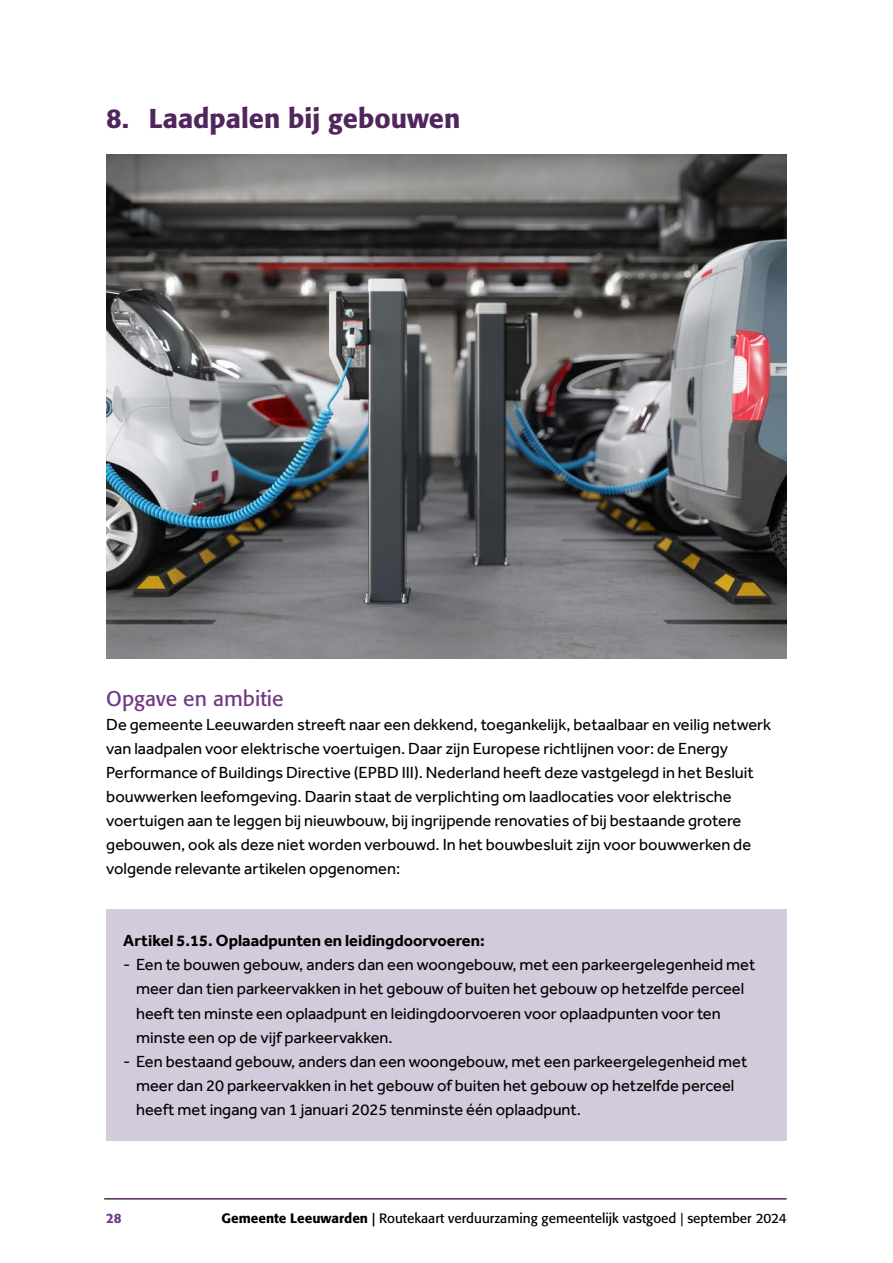
<style>
.page{position:relative;width:893px;height:1263px;background:#fff}
.page>*{position:absolute;margin:0;border:0;box-sizing:border-box;transform-origin:0 0}
.t1{font:500 27px "Formata";color:#50265c}
.t2{font:21px "Formata";color:#703983}
.t3{font:16.5px/24px "Effra";color:#000}
.t4{font:700 16.5px "Effra";color:#000}
.t5{font:13.5px "Formata";color:#000}
.t6{font:500 13.5px "Formata";color:#703983}
.s1{font-weight:500}
</style>
<div class="page">
<hr style="left:104px;top:1198px;width:683px;height:1px;background:#50265c">
<div style="left:106px;top:910px;width:681px;height:63px;background:#d3cadb"></div>
<div style="left:106px;top:934px;width:681px;height:135px;background:#d3cadb"></div>
<div style="left:106px;top:1030px;width:681px;height:111px;background:#d3cadb"></div>
<img style="left:106px;top:154px;width:681px;height:504px">
<h1 class="t1" style="left:106px;top:102px;width:356px">8. Laadpalen bij gebouwen</h1>
<p class="t2" style="left:106px;top:686px;width:179px">Opgave en ambitie</p>
<p class="t3" style="left:106px;top:713px;width:666px">De gemeente Leeuwarden streeft naar een dekkend, toegankelijk, betaalbaar en veilig netwerk van laadpalen voor elektrische voertuigen. Daar zijn Europese richtlijnen voor: de Energy Performance of Buildings Directive (EPBD III). Nederland heeft deze vastgelegd in het Besluit bouwwerken leefomgeving. Daarin staat de verplichting om laadlocaties voor elektrische voertuigen aan te leggen bij nieuwbouw, bij ingrijpende renovaties of bij bestaande grotere gebouwen, ook als deze niet worden verbouwd. In het bouwbesluit zijn voor bouwwerken de volgende relevante artikelen opgenomen:</p>
<p class="t4" style="left:123px;top:931px;width:363px">Artikel 5.15. Oplaadpunten en leidingdoorvoeren:</p>
<p class="t3" style="left:136px;top:953px;width:621px;text-indent:-13px">- Een te bouwen gebouw, anders dan een woongebouw, met een parkeergelegenheid met meer dan tien parkeervakken in het gebouw of buiten het gebouw op hetzelfde perceel heeft ten minste een oplaadpunt en leidingdoorvoeren voor oplaadpunten voor ten minste een op de vijf parkeervakken.</p>
<p class="t3" style="left:136px;top:1049px;width:613px;text-indent:-13px">- Een bestaand gebouw, anders dan een woongebouw, met een parkeergelegenheid met meer dan 20 parkeervakken in het gebouw of buiten het gebouw op hetzelfde perceel heeft met ingang van 1 januari 2025 tenminste één oplaadpunt.</p>
<p class="t6" style="left:106px;top:1210px;width:17px">28</p>
<p class="t5" style="left:222px;top:1210px;width:567px"><span class="s1">Gemeente Leeuwarden |</span> Routekaart verduurzaming gemeentelijk vastgoed | september 2024</p>
</div>
